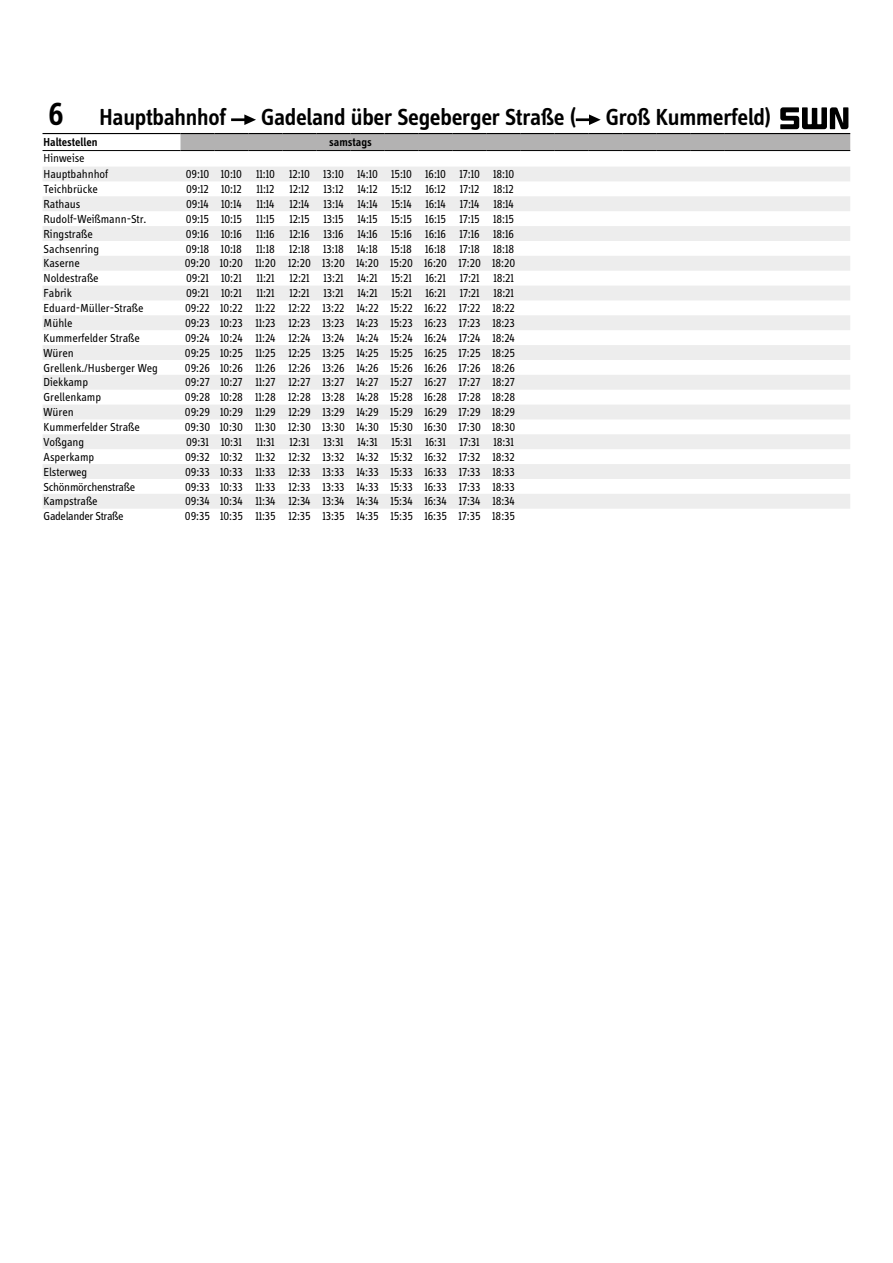
<style>
.page{position:relative;width:893px;height:1263px;background:#fff}
.page>*{position:absolute;margin:0;border:0;box-sizing:border-box;transform-origin:0 0}
.t1{font:600 24px "Info Disp";letter-spacing:-.01em;color:#000}
.t2{font:12px/16px "Info Disp";letter-spacing:-.005em;color:#000}
.t3{font:600 12px "Info Disp";color:#000}
.t4{font:12px "Info Disp";letter-spacing:-.025em;color:#000}
.t5{font:12px "Info Disp";letter-spacing:-.03em;color:#000}
.s1{font-size:33px}
</style>
<div class="page">
<svg style="left:43px;top:167px;width:807px;height:342px;fill:#f2f2f2"></svg>
<hr style="left:43px;top:150px;width:137px;height:1px;background:#000">
<hr style="left:43px;top:133px;width:137px;height:1px;background:#000">
<svg style="left:180px;top:107px;width:670px;height:44px"></svg>
<h1 class="t1" style="left:49px;top:104px;width:179px"><span class="s1">6</span> Hauptbahnhof</h1>
<h1 class="t1" style="left:261px;top:104px;width:511px">Gadeland über Segeberger Straße ( Groß Kummerfeld)</h1>
<p class="t3" style="left:44px;top:136px;width:55px">Haltestellen</p>
<p class="t3" style="left:329px;top:136px;width:44px">samstags</p>
<p class="t2" style="left:44px;top:150px;width:66px">Hinweise<br>Hauptbahnhof</p>
<p class="t2" style="left:186px;top:166px;width:330px">09:10 10:10 11:10 12:10 13:10 14:10 15:10 16:10 17:10 18:10</p>
<p class="t2" style="left:44px;top:181px;width:56px">Teichbrücke</p>
<p class="t2" style="left:186px;top:181px;width:329px">09:12 10:12 11:12 12:12 13:12 14:12 15:12 16:12 17:12 18:12</p>
<p class="t2" style="left:44px;top:196px;width:38px">Rathaus</p>
<p class="t2" style="left:186px;top:196px;width:329px">09:14 10:14 11:14 12:14 13:14 14:14 15:14 16:14 17:14 18:14</p>
<p class="t2" style="left:44px;top:211px;width:104px">Rudolf-Weißmann-Str.</p>
<p class="t2" style="left:186px;top:211px;width:330px">09:15 10:15 11:15 12:15 13:15 14:15 15:15 16:15 17:15 18:15</p>
<p class="t2" style="left:44px;top:226px;width:51px">Ringstraße</p>
<p class="t2" style="left:186px;top:226px;width:330px">09:16 10:16 11:16 12:16 13:16 14:16 15:16 16:16 17:16 18:16</p>
<p class="t2" style="left:44px;top:241px;width:57px">Sachsenring</p>
<p class="t2" style="left:186px;top:241px;width:330px">09:18 10:18 11:18 12:18 13:18 14:18 15:18 16:18 17:18 18:18</p>
<p class="t2" style="left:44px;top:255px;width:38px">Kaserne</p>
<p class="t2" style="left:185px;top:255px;width:332px">09:20 10:20 11:20 12:20 13:20 14:20 15:20 16:20 17:20 18:20</p>
<p class="t2" style="left:44px;top:270px;width:57px">Noldestraße</p>
<p class="t2" style="left:186px;top:270px;width:329px">09:21 10:21 11:21 12:21 13:21 14:21 15:21 16:21 17:21 18:21</p>
<p class="t2" style="left:44px;top:285px;width:30px">Fabrik</p>
<p class="t2" style="left:186px;top:285px;width:329px">09:21 10:21 11:21 12:21 13:21 14:21 15:21 16:21 17:21 18:21</p>
<p class="t2" style="left:44px;top:300px;width:102px">Eduard-Müller-Straße</p>
<p class="t2" style="left:185px;top:300px;width:331px">09:22 10:22 11:22 12:22 13:22 14:22 15:22 16:22 17:22 18:22</p>
<p class="t2" style="left:44px;top:315px;width:30px">Mühle</p>
<p class="t2" style="left:185px;top:315px;width:331px">09:23 10:23 11:23 12:23 13:23 14:23 15:23 16:23 17:23 18:23</p>
<p class="t2" style="left:44px;top:330px;width:98px">Kummerfelder Straße</p>
<p class="t2" style="left:185px;top:330px;width:331px">09:24 10:24 11:24 12:24 13:24 14:24 15:24 16:24 17:24 18:24</p>
<p class="t2" style="left:44px;top:345px;width:32px">Würen</p>
<p class="t2" style="left:185px;top:345px;width:332px">09:25 10:25 11:25 12:25 13:25 14:25 15:25 16:25 17:25 18:25</p>
<p class="t2" style="left:44px;top:360px;width:116px">Grellenk./Husberger Weg</p>
<p class="t2" style="left:185px;top:360px;width:332px">09:26 10:26 11:26 12:26 13:26 14:26 15:26 16:26 17:26 18:26</p>
<p class="t2" style="left:44px;top:374px;width:46px">Diekkamp</p>
<p class="t2" style="left:185px;top:374px;width:331px">09:27 10:27 11:27 12:27 13:27 14:27 15:27 16:27 17:27 18:27</p>
<p class="t2" style="left:44px;top:389px;width:59px">Grellenkamp</p>
<p class="t2" style="left:185px;top:389px;width:332px">09:28 10:28 11:28 12:28 13:28 14:28 15:28 16:28 17:28 18:28</p>
<p class="t2" style="left:44px;top:404px;width:32px">Würen</p>
<p class="t2" style="left:185px;top:404px;width:332px">09:29 10:29 11:29 12:29 13:29 14:29 15:29 16:29 17:29 18:29</p>
<p class="t2" style="left:44px;top:419px;width:98px">Kummerfelder Straße</p>
<p class="t2" style="left:185px;top:419px;width:332px">09:30 10:30 11:30 12:30 13:30 14:30 15:30 16:30 17:30 18:30</p>
<p class="t2" style="left:44px;top:434px;width:42px">Voßgang</p>
<p class="t2" style="left:186px;top:434px;width:329px">09:31 10:31 11:31 12:31 13:31 14:31 15:31 16:31 17:31 18:31</p>
<p class="t2" style="left:44px;top:449px;width:52px">Asperkamp</p>
<p class="t2" style="left:185px;top:449px;width:331px">09:32 10:32 11:32 12:32 13:32 14:32 15:32 16:32 17:32 18:32</p>
<p class="t2" style="left:44px;top:464px;width:45px">Elsterweg</p>
<p class="t2" style="left:185px;top:464px;width:331px">09:33 10:33 11:33 12:33 13:33 14:33 15:33 16:33 17:33 18:33</p>
<p class="t4" style="left:44px;top:480px;width:93px">Schönmörchenstraße</p>
<p class="t2" style="left:185px;top:478px;width:331px">09:33 10:33 11:33 12:33 13:33 14:33 15:33 16:33 17:33 18:33</p>
<p class="t2" style="left:44px;top:493px;width:56px">Kampstraße</p>
<p class="t2" style="left:185px;top:493px;width:331px">09:34 10:34 11:34 12:34 13:34 14:34 15:34 16:34 17:34 18:34</p>
<p class="t5" style="left:44px;top:510px;width:82px">Gadelander Straße</p>
<p class="t2" style="left:185px;top:508px;width:332px">09:35 10:35 11:35 12:35 13:35 14:35 15:35 16:35 17:35 18:35</p>
</div>
